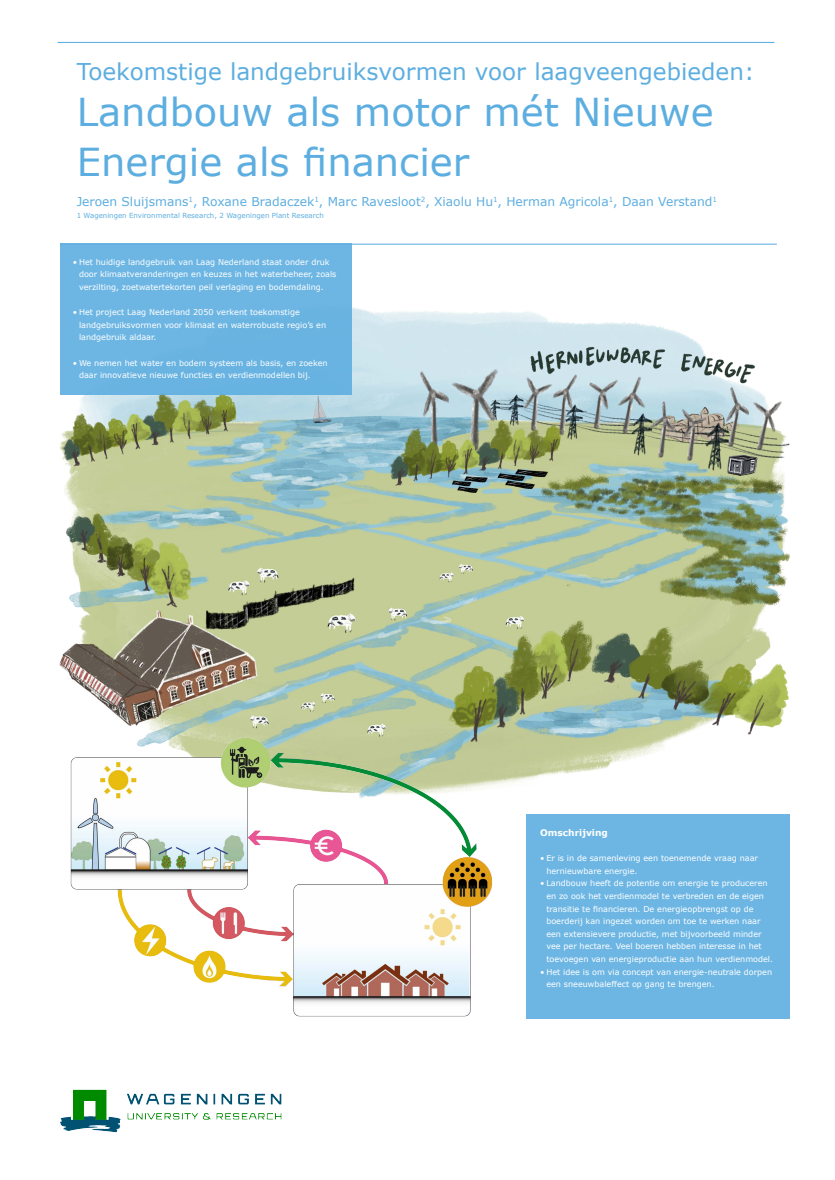
<style>
.page{position:relative;width:835px;height:1180px;background:#fff}
.page>*{position:absolute;margin:0;border:0;box-sizing:border-box;transform-origin:0 0}
.Platte_tekst{font:38.5px/50.4px "Verdana";color:#5daee0}
.Inhoud_kop{font:23.1px "Verdana";color:#5daee0}
.Platte_tekst-2{font:12.25px "Verdana";color:#5daee0}
.Platte_tekst-3{font:700 9.1px "Verdana";color:#fff}
.Platte_tekst-4{font:8.05px/12.6px "Verdana";color:#fff}
.Platte_tekst-5{font:7px "Verdana";color:#5daee0}
</style>
<div class="page">
<img style="left:59px;top:297px;width:731px;height:485px">
<div style="left:60px;top:244px;width:291px;height:151px;background:#6db6e3"></div>
<img style="left:60px;top:1089px;width:222px;height:44px">
<img style="left:59px;top:730px;width:451px;height:287px">
<div style="left:675px;top:744px;width:139px;height:88px;background:#fff"></div>
<div style="left:526px;top:814px;width:264px;height:204px;background:#6db6e3"></div>
<hr style="left:58px;top:42px;width:716px;height:1px;background:#5daee0">
<hr style="left:60px;top:244px;width:716px;height:1px;background:#5daee0">
<h1 class="Inhoud_kop" style="left:77px;top:57px;width:679px">Toekomstige landgebruiksvormen voor laagveengebieden:</h1>
<p class="Platte_tekst" style="left:77px;top:87px;width:638px">Landbouw als motor mét Nieuwe<br>Energie als financier</p>
<p class="Platte_tekst-2" style="left:77px;top:194px;width:641px">Jeroen Sluijsmans<sup>1</sup>, Roxane Bradaczek<sup>1</sup>, Marc Ravesloot<sup>2</sup>, Xiaolu Hu<sup>1</sup>, Herman Agricola<sup>1</sup>, Daan Verstand<sup>1</sup></p>
<p class="Platte_tekst-5" style="left:77px;top:211px;width:249px">1 Wageningen Environmental Research, 2 Wageningen Plant Research</p>
<p class="Platte_tekst-4" style="left:79px;top:255px;width:259px;text-indent:-6px">• Het huidige landgebruik van Laag Nederland staat onder druk door klimaatveranderingen en keuzes in het waterbeheer, zoals verzilting, zoetwatertekorten peil verlaging en bodemdaling.</p>
<p class="Platte_tekst-4" style="left:79px;top:306px;width:248px;text-indent:-6px">• Het project Laag Nederland 2050 verkent toekomstige landgebruiksvormen voor klimaat en waterrobuste regio’s en landgebruik aldaar.</p>
<p class="Platte_tekst-4" style="left:79px;top:356px;width:250px;text-indent:-6px">• We nemen het water en bodem systeem als basis, en zoeken daar innovatieve nieuwe functies en verdienmodellen bij.</p>
<p class="Platte_tekst-3" style="left:540px;top:827px;width:69px">Omschrijving</p>
<p class="Platte_tekst-4" style="left:546px;top:852px;width:213px;text-indent:-6px">• Er is in de samenleving een toenemende vraag naar hernieuwbare energie.</p>
<p class="Platte_tekst-4" style="left:546px;top:877px;width:228px;text-indent:-6px">• Landbouw heeft de potentie om energie te produceren en zo ook het verdienmodel te verbreden en de eigen transitie te financieren. De energieopbrengst op de boerderij kan ingezet worden om toe te werken naar een extensievere productie, met bijvoorbeeld minder vee per hectare. Veel boeren hebben interesse in het toevoegen van energieproductie aan hun verdienmodel.</p>
<p class="Platte_tekst-4" style="left:546px;top:965px;width:227px;text-indent:-6px">• Het idee is om via concept van energie-neutrale dorpen een sneeuwbaleffect op gang te brengen.</p>
</div>
